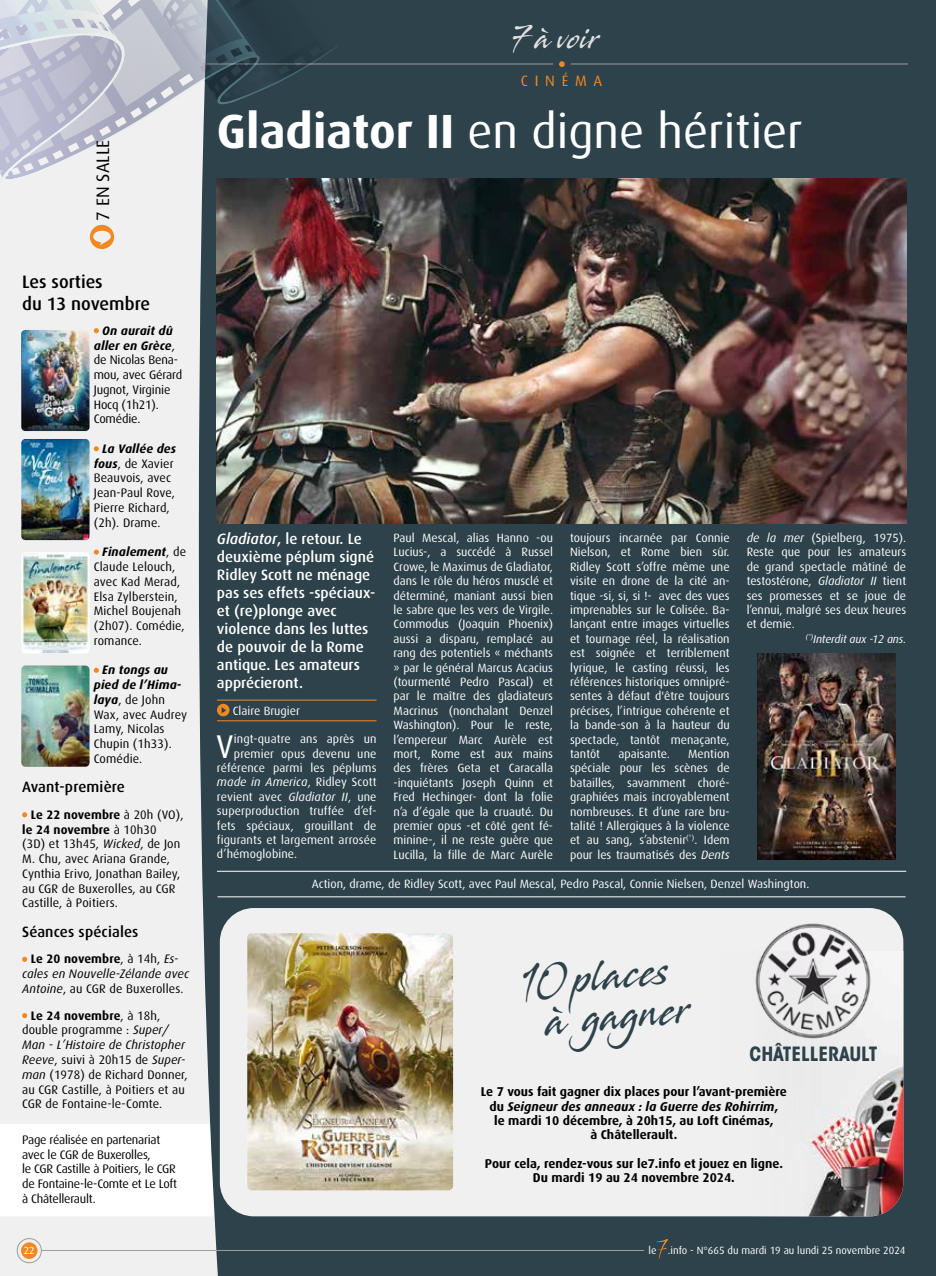
<style>
.page{position:relative;width:936px;height:1276px;background:#fff}
.page>*{position:absolute;margin:0;border:0;box-sizing:border-box;transform-origin:0 0}
.t1{font:48px "Dax";color:#fff}
.t2{font:41.1px/40.5px "Stingray";color:#2d424a;text-align:center;scale:.74 1}
.t3{font:33px "Dax";color:#fff}
.t4{font:30px "Stingray";color:#e1e1e1;scale:.74 1}
.t5{font:700 condensed 19.5px "ITC Avant Garde Std";color:#2d424a}
.t6{font:500 18px/21.6px "Dax";color:#000}
.t7{font:18px "Dax";color:#000}
.t8{font:500 15px/18px "Dax";color:#fff}
.t9{font:500 15px "Dax";letter-spacing:.01em;color:#000}
.t10{font:15px "Dax";letter-spacing:.45em;color:#f18821}
.t11{font:700 12.75px/14.2px "Dax";color:#000;text-align:center}
.t12{font:12.3px/14.7px "Dax";letter-spacing:.01em;color:#000}
.t13{font:12.3px/14.7px "Dax";letter-spacing:-.02em;color:#000}
.t14{font:12.3px/14.7px "Dax";letter-spacing:-.01em;color:#000}
.t15{font:italic 12.3px/14.7px "Dax";letter-spacing:.01em;color:#000;text-align:center}
.t16{font:12px/14.4px "Dax";color:#fff;text-align:justify}
.t17{font:italic 12px "Dax";letter-spacing:.01em;color:#fff}
.t18{font:italic 11.25px "Dax";letter-spacing:-.01em;color:#fff}
.t19{font:10.5px "Dax";color:#fff}
.t20{font:10.2px "Dax";color:#fff}
.s1{font-weight:700;font-style:italic}
.s2{font-weight:700}
.s3{font-style:italic}
.s4{font-weight:700;font-style:normal}
.s5{font-style:normal}
</style>
<div class="page">
<div style="left:174px;top:0;width:761px;height:1276px;background:#2d424a"></div>
<img style="left:219px;top:179px;width:687px;height:344px">
<svg style="left:0;top:183px;width:219px;height:1093px;fill:#f0f0f0"></svg>
<hr style="left:217px;top:700px;width:159px;height:1px;background:#f18825">
<svg style="left:217px;top:704px;width:12px;height:12px"></svg>
<hr style="left:217px;top:720px;width:159px;height:1px;background:#f18825">
<hr style="left:217px;top:871px;width:689px;height:1px;background:#fff">
<hr style="left:217px;top:896px;width:688px;height:1px;background:#fff">
<img style="left:757px;top:653px;width:138px;height:206px">
<div style="left:220px;top:908px;width:683px;height:308px;background:#f0f0f0;border-radius:34px"></div>
<img style="left:804px;top:1067px;width:99px;height:149px">
<img style="left:247px;top:933px;width:206px;height:257px">
<svg style="left:94px;top:328px;width:5px;height:5px"></svg>
<svg style="left:94px;top:446px;width:5px;height:5px"></svg>
<svg style="left:94px;top:549px;width:5px;height:6px"></svg>
<svg style="left:94px;top:668px;width:5px;height:5px"></svg>
<svg style="left:22px;top:812px;width:5px;height:5px"></svg>
<svg style="left:22px;top:956px;width:5px;height:6px"></svg>
<svg style="left:22px;top:1013px;width:5px;height:5px"></svg>
<img style="left:755px;top:923px;width:116px;height:116px">
<hr style="left:204px;top:64px;width:349px;height:1px;background:#9d9d9c">
<hr style="left:570px;top:64px;width:337px;height:1px;background:#9d9d9c">
<svg style="left:559px;top:61px;width:5px;height:6px"></svg>
<div style="left:21px;top:1242px;width:17px;height:17px;background:#f18821;border-radius:50%"></div>
<div style="left:17px;top:1238px;width:25px;height:25px;border:1px solid #9d9d9c;border-radius:50%"></div>
<svg style="left:0;top:1124px;width:214px;height:92px"></svg>
<svg style="left:0;top:0;width:253px;height:32px"></svg>
<svg style="left:0;top:32px;width:340px;height:151px"></svg>
<svg style="left:90px;top:225px;width:24px;height:24px"></svg>
<hr style="left:42px;top:1250px;width:602px;height:1px;background:#9d9d9c">
<svg style="left:656px;top:1239px;width:12px;height:19px"></svg>
<img style="left:21px;top:330px;width:69px;height:101px">
<img style="left:21px;top:439px;width:69px;height:101px">
<img style="left:21px;top:552px;width:69px;height:101px">
<img style="left:21px;top:665px;width:69px;height:102px">
<h3 class="t7" style="left:93px;top:220px;width:82px;rotate:-90deg">7 EN SALLE</h3>
<h3 class="t6" style="left:22px;top:271px;width:129px">Les sorties<br>du 13 novembre</h3>
<p class="t14" style="left:94px;top:323px;width:90px;text-indent:9px"><span class="s1">On aurait dû aller en Grèce</span>, de Nicolas Bena&shy;mou, avec Gérard<br>Jugnot, Virginie<br>Hocq (1h21).<br>Comédie.</p>
<p class="t12" style="left:94px;top:441px;width:84px;text-indent:8px"><span class="s1">La Vallée des fous</span>, de Xavier<br>Beauvois, avec<br>Jean-Paul Rove,<br>Pierre Richard, (2h). Drame.</p>
<p class="t12" style="left:94px;top:545px;width:94px;text-indent:8px"><span class="s1">Finalement</span>, de<br>Claude Lelouch, avec Kad Merad,<br>Elsa Zylberstein,<br>Michel Boujenah (2h07). Comédie, romance.</p>
<p class="t12" style="left:94px;top:663px;width:95px;text-indent:9px"><span class="s1">En tongs au pied de l’Hima&shy;laya</span>, de John<br>Wax, avec Audrey<br>Lamy, Nicolas<br>Chupin (1h33).<br>Comédie.</p>
<p class="t9" style="left:22px;top:778px;width:104px">Avant-première</p>
<p class="t12" style="left:22px;top:807px;width:163px;text-indent:9px"><span class="s2">Le 22 novembre</span> à 20h (VO), <span class="s2">le 24 novembre</span> à 10h30<br>(3D) et 13h45, <span class="s3">Wicked</span>, de Jon<br>M. Chu, avec Ariana Grande,<br>Cynthia Erivo, Jonathan Bailey, au CGR de Buxerolles, au CGR<br>Castille, à Poitiers.</p>
<p class="t9" style="left:22px;top:923px;width:118px">Séances spéciales</p>
<p class="t15" style="left:22px;top:952px;width:169px"><span class="s4">Le 20 novembre</span><span class="s5">, à 14h,</span> Es&shy;cales en Nouvelle-Zélande avec<br>Antoine<span class="s5">, au CGR de Buxerolles.</span></p>
<p class="t12" style="left:22px;top:1008px;width:167px;text-indent:9px"><span class="s2">Le 24 novembre</span>, à 18h, double programme : <span class="s3">Super/<br>Man - L’Histoire de Christopher<br>Reeve</span>, suivi à 20h15 de <span class="s3">Super&shy;man</span> (1978) de Richard Donner, au CGR Castille, à Poitiers et au<br>CGR de Fontaine-le-Comte.</p>
<p class="t13" style="left:22px;top:1132px;width:156px">Page réalisée en partenariat avec le CGR de Buxerolles,<br>le CGR Castille à Poitiers, le CGR de Fontaine-le-Comte et Le Loft à Châtellerault.</p>
<p class="t20" style="left:24px;top:1245px;width:12px">22</p>
<h3 class="t4" style="left:511px;top:18px;width:121px">7 à voir</h3>
<p class="t10" style="left:520px;top:72px;width:83px">CINÉMA</p>
<h1 class="t1" style="left:217px;top:105px;width:587px"><span class="s2">Gladiator II</span> en digne héritier</h1>
<p class="t8" style="left:217px;top:530px;width:160px"><span class="s3">Gladiator</span>, le retour. Le deuxième péplum signé<br>Ridley Scott ne ménage pas ses effets -spéciaux&shy;et (re)plonge avec violence dans les luttes de pouvoir de la Rome antique. Les amateurs apprécieront.</p>
<p class="t16" style="left:233px;top:703px;width:69px">Claire Brugier</p>
<h3 class="t3" style="left:216px;top:728px;width:19px">V</h3>
<p class="t16" style="left:234px;top:732px;width:144px">ingt-quatre ans après un</p>
<p class="t16" style="left:234px;top:746px;width:144px">premier opus devenu une</p>
<p class="t16" style="left:217px;top:761px;width:161px">référence parmi les péplums</p>
<p class="t17" style="left:217px;top:775px;width:161px">made in America<span class="s5">, Ridley Scott</span></p>
<p class="t16" style="left:217px;top:789px;width:161px">revient avec <span class="s3">Gladiator II</span>, une</p>
<p class="t16" style="left:217px;top:804px;width:161px">superproduction truffée d’ef-</p>
<p class="t16" style="left:217px;top:818px;width:161px">fets spéciaux, grouillant de</p>
<p class="t16" style="left:217px;top:833px;width:161px">figurants et largement arrosée</p>
<p class="t16" style="left:217px;top:847px;width:82px">d’hémoglobine.</p>
<p class="t16" style="left:393px;top:530px;width:161px">Paul Mescal, alias Hanno -ou Lucius-, a succédé à Russel Crowe, le Maximus de Gladiator, dans le rôle du héros musclé et déterminé, maniant aussi bien le sabre que les vers de Virgile.<br>Commodus (Joaquin Phoenix) aussi a disparu, remplacé au rang des potentiels « méchants » par le général Marcus Acacius (tourmenté Pedro Pascal) et par le maître des gladiateurs Macrinus (nonchalant Denzel Washington). Pour le reste, l’empereur Marc Aurèle est mort, Rome est aux mains des frères Geta et Caracalla -inquiétants Joseph Quinn et Fred Hechinger- dont la folie n’a d’égale que la cruauté. Du premier opus -et côté gent fé&shy;minine-, il ne reste guère que Lucilla, la fille de Marc Aurèle</p>
<p class="t16" style="left:570px;top:530px;width:161px">toujours incarnée par Connie Nielson, et Rome bien sûr.<br>Ridley Scott s’offre même une visite en drone de la cité an&shy;tique -si, si, si !- avec des vues imprenables sur le Colisée. Ba&shy;lançant entre images virtuelles et tournage réel, la réalisation est soignée et terriblement lyrique, le casting réussi, les références historiques omnipré&shy;sentes à défaut d'être toujours précises, l’intrigue cohérente et la bande-son à la hauteur du spectacle, tantôt menaçante, tantôt</p>
<p class="t16" style="left:570px;top:746px;width:161px;text-indent:118px">Mention spéciale pour les scènes de batailles, savamment choré&shy;graphiées mais incroyablement nombreuses. Et d’une rare bru&shy;talité ! Allergiques à la violence et au sang, s’abstenir<sup>(*)</sup>. Idem pour les traumatisés des <span class="s3">Dents</span></p>
<p class="t16" style="left:618px;top:746px;width:53px">apaisante.</p>
<p class="t16" style="left:746px;top:530px;width:161px"><span class="s3">de la mer</span> (Spielberg, 1975).<br>Reste que pour les amateurs de grand spectacle mâtiné de testostérone, <span class="s3">Gladiator II</span> tient ses promesses et se joue de l’ennui, malgré ses deux heures et demie.</p>
<p class="t18" style="left:805px;top:632px;width:102px"><sup>(*)</sup>Interdit aux -12 ans.</p>
<p class="t16" style="left:312px;top:877px;width:499px">Action, drame, de Ridley Scott, avec Paul Mescal, Pedro Pascal, Connie Nielsen, Denzel Washington.</p>
<h2 class="t2" style="left:517px;top:959px;width:229px;rotate:-5deg">10 places à gagner</h2>
<h3 class="t5" style="left:749px;top:1041px;width:129px">CHÂTELLERAULT</h3>
<p class="t11" style="left:481px;top:1085px;width:307px">Le 7 vous fait gagner dix places pour l’avant-première du <span class="s3">Seigneur des anneaux : la Guerre des Rohirrim</span>,<br>le mardi 10 décembre, à 20h15, au Loft Cinémas,<br>à Châtellerault.</p>
<p class="t11" style="left:485px;top:1156px;width:299px">Pour cela, rendez-vous sur le7.info et jouez en ligne.<br>Du mardi 19 au 24 novembre 2024.</p>
<p class="t19" style="left:648px;top:1244px;width:258px">le .info - N°665 du mardi 19 au lundi 25 novembre 2024</p>
</div>
